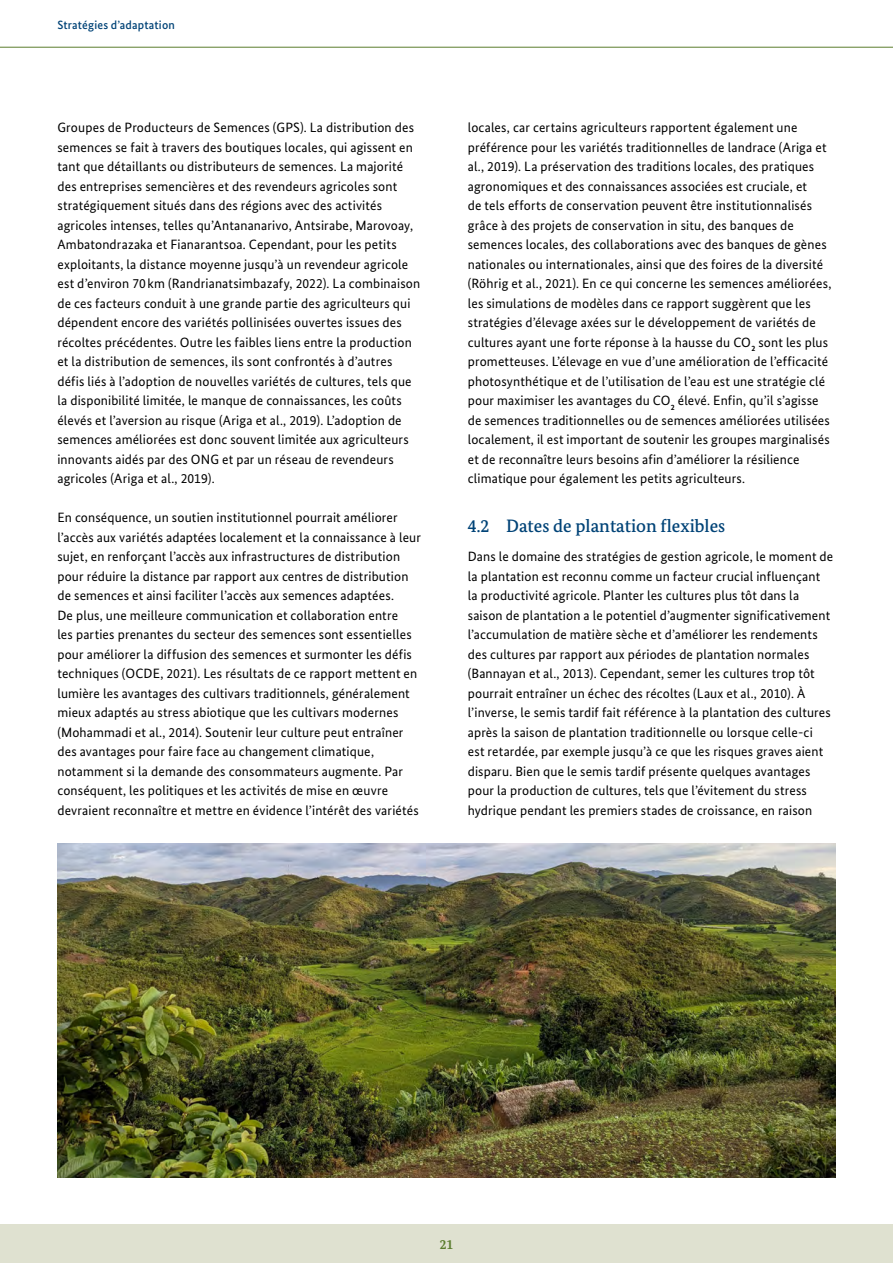
<style>
.page{position:relative;width:893px;height:1263px;background:#fff}
.page>*{position:absolute;margin:0;border:0;box-sizing:border-box;transform-origin:0 0}
.t1{font:500 18px "Bundes Serif";color:#004377}
.Paragraph{font:13.5px/19.5px "Bundes Sans";letter-spacing:.01em;color:#000}
.t2{font:700 13.5px "Bundes Serif";color:#5b7d2e}
.t3{font:500 12px "Bundes Sans";letter-spacing:.015em;color:#004377}
</style>
<div class="page">
<div style="left:0;top:1224px;width:893px;height:39px;background:#dfe1d0"></div>
<hr style="left:0;top:47px;width:893px;height:1px;background:#5b7d2e">
<img style="left:57px;top:844px;width:779px;height:334px">
<p class="t3" style="left:57px;top:17px;width:119px">Stratégies d’adaptation</p>
<p class="Paragraph" style="left:57px;top:117px;width:364px">Groupes de Producteurs de Semences (GPS). La distribution des semences se fait à travers des boutiques locales, qui agissent en tant que détaillants ou distributeurs de semences. La majorité des entreprises semencières et des revendeurs agricoles sont stratégiquement situés dans des régions avec des activités agricoles intenses, telles qu’Antananarivo, Antsirabe, Marovoay, Ambatondrazaka et Fianarantsoa. Cependant, pour les petits exploitants, la distance moyenne jusqu’à un revendeur agricole est d’environ 70 km (Randrianatsimbazafy, 2022). La combinaison de ces facteurs conduit à une grande partie des agriculteurs qui dépendent encore des variétés pollinisées ouvertes issues des récoltes précédentes. Outre les faibles liens entre la production et la distribution de semences, ils sont confrontés à d’autres défis liés à l’adoption de nouvelles variétés de cultures, tels que la disponibilité limitée, le manque de connaissances, les coûts élevés et l’aversion au risque (Ariga et al., 2019). L’adoption de semences améliorées est donc souvent limitée aux agriculteurs innovants aidés par des ONG et par un réseau de revendeurs agricoles (Ariga et al., 2019).</p>
<p class="Paragraph" style="left:57px;top:507px;width:365px">En conséquence, un soutien institutionnel pourrait améliorer l’accès aux variétés adaptées localement et la connaissance à leur sujet, en renforçant l’accès aux infrastructures de distribution pour réduire la distance par rapport aux centres de distribution de semences et ainsi faciliter l’accès aux semences adaptées.<br>De plus, une meilleure communication et collaboration entre<br>les parties prenantes du secteur des semences sont essentielles pour améliorer la diffusion des semences et surmonter les défis techniques (OCDE, 2021). Les résultats de ce rapport mettent en lumière les avantages des cultivars traditionnels, généralement mieux adaptés au stress abiotique que les cultivars modernes (Mohammadi et al., 2014). Soutenir leur culture peut entraîner des avantages pour faire face au changement climatique, notamment si la demande des consommateurs augmente. Par conséquent, les politiques et les activités de mise en œuvre devraient reconnaître et mettre en évidence l’intérêt des variétés</p>
<p class="Paragraph" style="left:468px;top:117px;width:365px">locales, car certains agriculteurs rapportent également une préférence pour les variétés traditionnelles de landrace (Ariga et al., 2019). La préservation des traditions locales, des pratiques agronomiques et des connaissances associées est cruciale, et<br>de tels efforts de conservation peuvent être institutionnalisés grâce à des projets de conservation in situ, des banques de semences locales, des collaborations avec des banques de gènes nationales ou internationales, ainsi que des foires de la diversité (Röhrig et al., 2021). En ce qui concerne les semences améliorées, les simulations de modèles dans ce rapport suggèrent que les stratégies d’élevage axées sur le développement de variétés de cultures ayant une forte réponse à la hausse du CO<sub>2</sub> sont les plus prometteuses. L’élevage en vue d’une amélioration de l’efficacité photosynthétique et de l’utilisation de l’eau est une stratégie clé pour maximiser les avantages du CO<sub>2</sub> élevé. Enfin, qu’il s’agisse de semences traditionnelles ou de semences améliorées utilisées localement, il est important de soutenir les groupes marginalisés et de reconnaître leurs besoins afin d’améliorer la résilience climatique pour également les petits agriculteurs.</p>
<p class="t1" style="left:468px;top:515px;width:259px">4.2 Dates de plantation flexibles</p>
<p class="Paragraph" style="left:468px;top:546px;width:367px">Dans le domaine des stratégies de gestion agricole, le moment de la plantation est reconnu comme un facteur crucial influençant la productivité agricole. Planter les cultures plus tôt dans la saison de plantation a le potentiel d’augmenter significativement l’accumulation de matière sèche et d’améliorer les rendements des cultures par rapport aux périodes de plantation normales (Bannayan et al., 2013). Cependant, semer les cultures trop tôt pourrait entraîner un échec des récoltes (Laux et al., 2010). À l’inverse, le semis tardif fait référence à la plantation des cultures après la saison de plantation traditionnelle ou lorsque celle-ci<br>est retardée, par exemple jusqu’à ce que les risques graves aient disparu. Bien que le semis tardif présente quelques avantages pour la production de cultures, tels que l’évitement du stress hydrique pendant les premiers stades de croissance, en raison</p>
<p class="t2" style="left:440px;top:1236px;width:15px">21</p>
</div>
